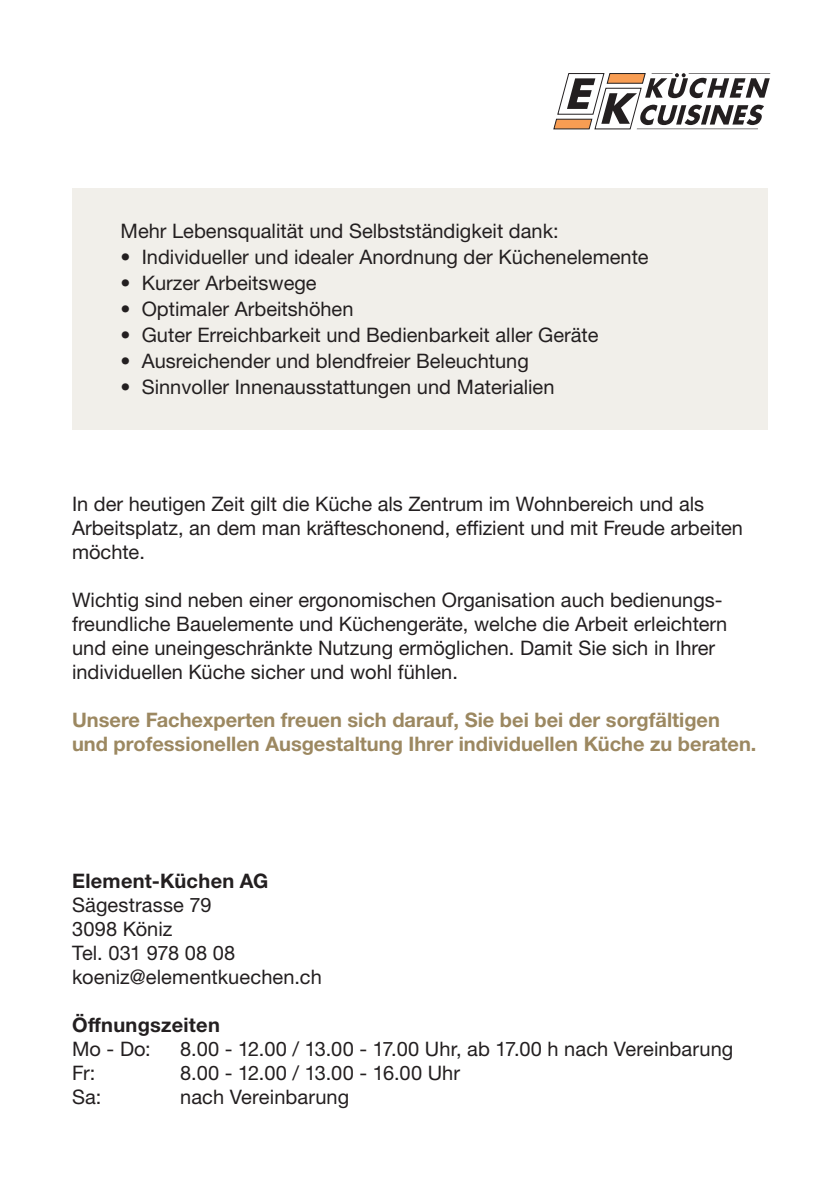
<style>
.page{position:relative;width:840px;height:1191px;background:#fff}
.page>*{position:absolute;margin:0;border:0;box-sizing:border-box;transform-origin:0 0}
.Überschrift{font:20px/24px "Helvetica Neue LTW1 G";color:#231f20}
.t1{font:20px "Helvetica Neue LT Com";color:#231f20}
.t2{font:700 20px/24px "Helvetica Neue LTW1 G";color:#9c8861}
.Überschrift-2{font:700 20px/24px "Helvetica Neue LTW1 G";letter-spacing:.015em;color:#231f20}
.s1{font-weight:400}
</style>
<div class="page">
<div style="left:72px;top:188px;width:695px;height:242px;background:#f1efea"></div>
<svg style="left:553px;top:73px;width:216px;height:57px"></svg>
<hr style="left:688px;top:73px;width:81px;height:1px;background:#231f20">
<p class="t1" style="left:120px;top:218px;width:439px">Mehr Lebensqualität und Selbstständigkeit dank:</p>
<p class="t1" style="left:120px;top:244px;width:529px">• Individueller und idealer Anordnung der Küchenelemente</p>
<p class="t1" style="left:120px;top:270px;width:197px">• Kurzer Arbeitswege</p>
<p class="t1" style="left:120px;top:296px;width:234px">• Optimaler Arbeitshöhen</p>
<p class="t1" style="left:120px;top:322px;width:479px">• Guter Erreichbarkeit und Bedienbarkeit aller Geräte</p>
<p class="t1" style="left:120px;top:348px;width:409px">• Ausreichender und blendfreier Beleuchtung</p>
<p class="t1" style="left:120px;top:374px;width:435px">• Sinnvoller Innenausstattungen und Materialien</p>
<p class="Überschrift" style="left:72px;top:491px;width:672px">In der heutigen Zeit gilt die Küche als Zentrum im Wohnbereich und als<br>Arbeitsplatz, an dem man kräfteschonend, effizient und mit Freude arbeiten möchte.</p>
<p class="Überschrift" style="left:72px;top:587px;width:656px">Wichtig sind neben einer ergonomischen Organisation auch bedienungs&shy;freundliche Bauelemente und Küchengeräte, welche die Arbeit erleichtern und eine uneingeschränkte Nutzung ermöglichen. Damit Sie sich in Ihrer individuellen Küche sicher und wohl fühlen.</p>
<p class="t2" style="left:72px;top:707px;width:685px">Unsere Fachexperten freuen sich darauf, Sie bei bei der sorgfältigen und professionellen Ausgestaltung Ihrer individuellen Küche zu beraten.</p>
<p class="Überschrift-2" style="left:72px;top:869px;width:198px">Element-Küchen AG<br><span class="s1">Sägestrasse 79</span></p>
<p class="Überschrift" style="left:72px;top:917px;width:251px">3098 Köniz<br>Tel. 031 978 08 08 koeniz@elementkuechen.ch</p>
<p class="Überschrift-2" style="left:72px;top:1013px;width:149px">Öffnungszeiten<br><span class="s1">Mo - Do:</span></p>
<p class="Überschrift" style="left:180px;top:1037px;width:554px">8.00 - 12.00 / 13.00 - 17.00 Uhr, ab 17.00 h nach Vereinbarung</p>
<p class="Überschrift" style="left:72px;top:1061px;width:25px">Fr:</p>
<p class="Überschrift" style="left:180px;top:1061px;width:281px">8.00 - 12.00 / 13.00 - 16.00 Uhr</p>
<p class="Überschrift" style="left:72px;top:1085px;width:31px">Sa:</p>
<p class="Überschrift" style="left:180px;top:1085px;width:170px">nach Vereinbarung</p>
</div>
